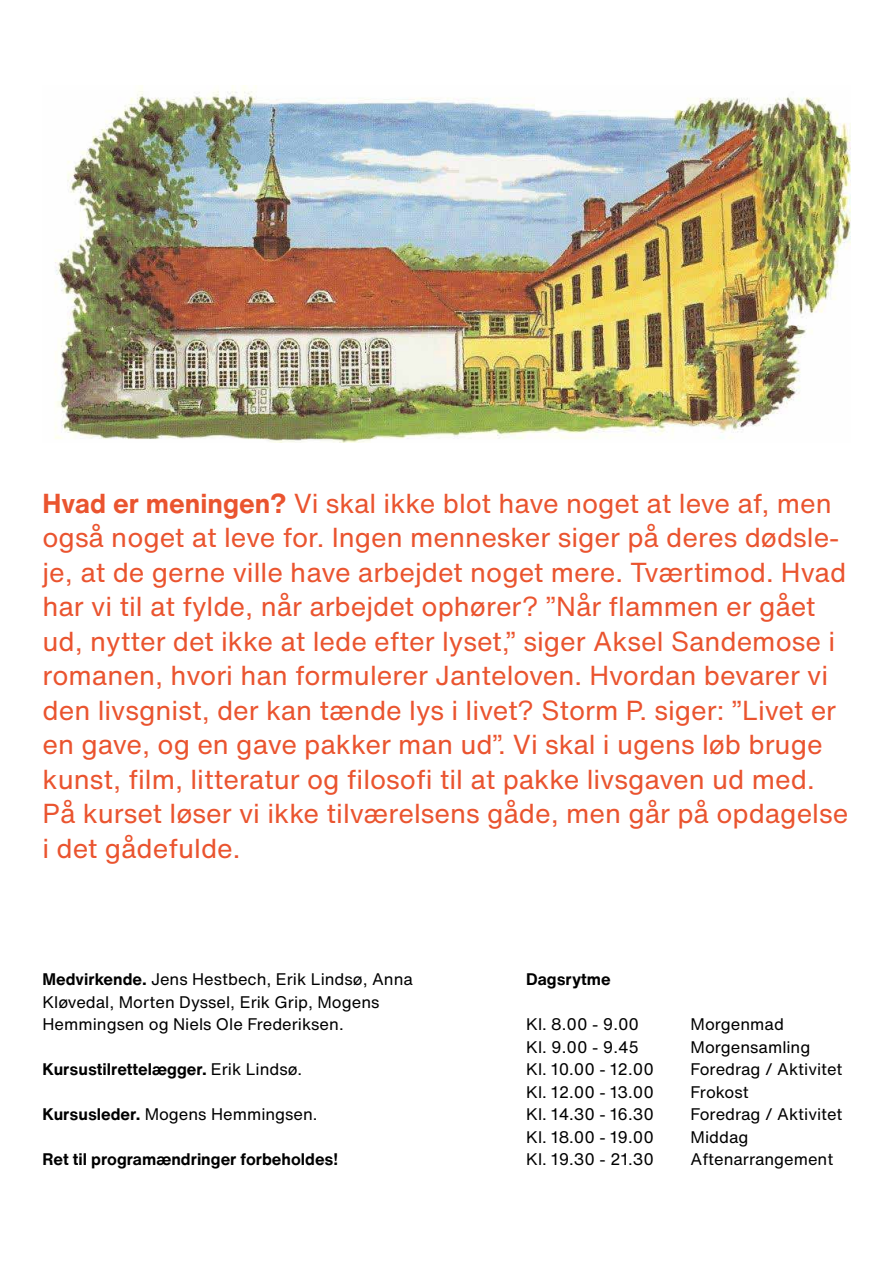
<style>
.page{position:relative;width:893px;height:1263px;background:#fff}
.page>*{position:absolute;margin:0;border:0;box-sizing:border-box;transform-origin:0 0}
.t1{font:27px/34.5px "Helvetica Now Text";color:#ea542f}
.t2{font:16.5px/22.5px "Helvetica Now Text";color:#000}
.t3{font:700 16.5px "Helvetica Now Text";color:#000}
.s1{font-weight:700}
.s2{font-weight:400}
</style>
<div class="page">
<img style="left:55px;top:85px;width:795px;height:357px">
<p class="t1" style="left:43px;top:485px;width:807px"><span class="s1">Hvad er meningen?</span> Vi skal ikke blot have noget at leve af, men også noget at leve for. Ingen mennesker siger på deres dødsle&shy;je, at de gerne ville have arbejdet noget mere. Tværtimod. Hvad har vi til at fylde, når arbejdet ophører? ”Når flammen er gået ud, nytter det ikke at lede efter lyset,” siger Aksel Sandemose i romanen, hvori han formulerer Janteloven. Hvordan bevarer vi den livsgnist, der kan tænde lys i livet? Storm P. siger: ”Livet er en gave, og en gave pakker man ud”. Vi skal i ugens løb bruge kunst, film, litteratur og filosofi til at pakke livsgaven ud med.<br>På kurset løser vi ikke tilværelsens gåde, men går på opdagelse i det gådefulde.</p>
<p class="t2" style="left:43px;top:967px;width:372px"><span class="s1">Medvirkende.</span> Jens Hestbech, Erik Lindsø, Anna<br>Kløvedal, Morten Dyssel, Erik Grip, Mogens<br>Hemmingsen og Niels Ole Frederiksen.</p>
<p class="t3" style="left:43px;top:1057px;width:261px">Kursustilrettelægger. <span class="s2">Erik Lindsø.</span></p>
<p class="t2" style="left:43px;top:1102px;width:277px"><span class="s1">Kursusleder.</span> Mogens Hemmingsen.</p>
<p class="t3" style="left:43px;top:1147px;width:297px">Ret til programændringer forbeholdes!</p>
<p class="t3" style="left:526px;top:967px;width:86px">Dagsrytme</p>
<p class="t2" style="left:526px;top:1012px;width:129px">Kl. 8.00 - 9.00<br>Kl. 9.00 - 9.45<br>Kl. 10.00 - 12.00<br>Kl. 12.00 - 13.00<br>Kl. 14.30 - 16.30<br>Kl. 18.00 - 19.00<br>Kl. 19.30 - 21.30</p>
<p class="t2" style="left:691px;top:1013px;width:153px">Morgenmad<br>Morgensamling<br>Foredrag / Aktivitet<br>Frokost<br>Foredrag / Aktivitet<br>Middag<br>Aftenarrangement</p>
</div>
